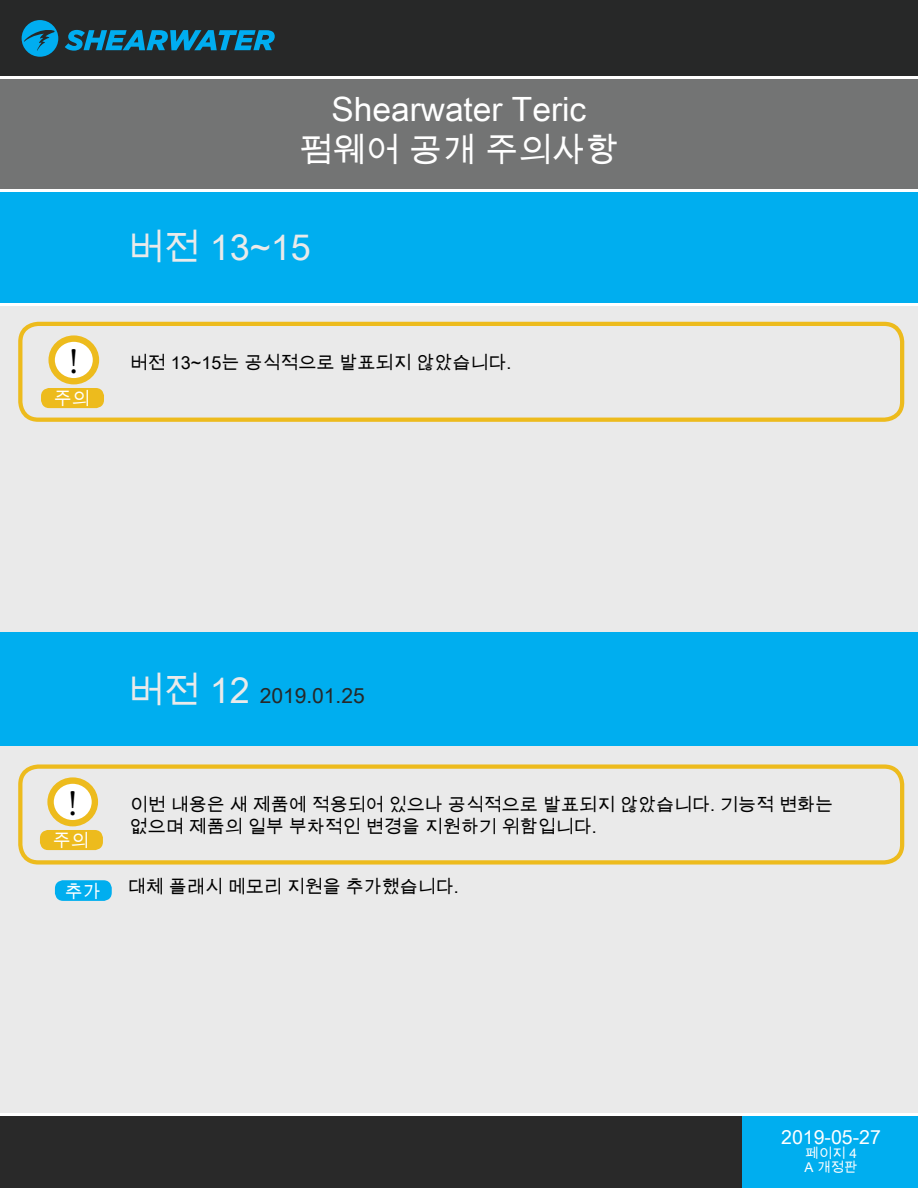
<style>
.page{position:relative;width:918px;height:1188px;background:#fff}
.page>*{position:absolute;margin:0;border:0;box-sizing:border-box;transform-origin:0 0}
.t1{font:36px "Arial Unicode MS";color:#eaeaea}
.t2{font:36px "Minion Pro";color:#000}
.t3{font:33.45px/40.2px "Arial Unicode MS";color:#fff;text-align:center}
.t4{font:21px "Arial Unicode MS";color:#272828}
.t5{font:19.5px "Arial Unicode MS";color:#fff}
.t6{font:18px/21.6px "Arial Unicode MS";color:#000}
.t7{font:18px "Arial Unicode MS";color:#fff}
.t8{font:13.5px "Arial Unicode MS";color:#fff}
.s1{font-size:36px;color:#eaeaea}
</style>
<div class="page">
<div style="left:0;top:0;width:918px;height:77px;background:#272828"></div>
<div style="left:0;top:1114px;width:918px;height:74px;background:#292929"></div>
<div style="left:0;top:305px;width:918px;height:809px;background:#eaeaea"></div>
<svg style="left:65px;top:30px;width:210px;height:21px"></svg>
<svg style="left:22px;top:20px;width:36px;height:37px"></svg>
<div style="left:0;top:191px;width:918px;height:114px;background:#00aeef"></div>
<div style="left:0;top:77px;width:918px;height:114px;background:#737474"></div>
<div style="left:742px;top:1114px;width:176px;height:74px;background:#00aeef"></div>
<hr style="left:0;top:76px;width:918px;height:3px;background:#fff">
<hr style="left:0;top:189px;width:918px;height:3px;background:#fff">
<hr style="left:0;top:303px;width:918px;height:3px;background:#fff">
<hr style="left:0;top:1113px;width:918px;height:3px;background:#fff">
<div style="left:56px;top:881px;width:55px;height:19px;background:#00aeef;border-radius:8px"></div>
<div style="left:55px;top:880px;width:57px;height:21px;border:2px solid #00aeef;border-radius:8px"></div>
<div style="left:18px;top:322px;width:886px;height:100px;border:4px solid #edbb1d;border-radius:18px"></div>
<div style="left:18px;top:764px;width:886px;height:101px;border:4px solid #edbb1d;border-radius:18px"></div>
<div style="left:0;top:632px;width:918px;height:114px;background:#00aeef"></div>
<svg style="left:52px;top:339px;width:44px;height:42px"></svg>
<div style="left:48px;top:335px;width:51px;height:49px;border:6px solid #edbb1d;border-radius:50%"></div>
<div style="left:42px;top:389px;width:61px;height:18px;background:#edbb1d;border-radius:8px"></div>
<div style="left:41px;top:388px;width:63px;height:20px;border:2px solid #edbb1d;border-radius:8px"></div>
<svg style="left:51px;top:781px;width:44px;height:42px"></svg>
<div style="left:47px;top:777px;width:51px;height:49px;border:6px solid #edbb1d;border-radius:50%"></div>
<div style="left:41px;top:831px;width:61px;height:18px;background:#edbb1d;border-radius:8px"></div>
<div style="left:40px;top:830px;width:63px;height:20px;border:2px solid #edbb1d;border-radius:8px"></div>
<h2 class="t3" style="left:299px;top:89px;width:321px">Shearwater Teric 펌웨어 공개 주의사항</h2>
<h1 class="t2" style="left:69px;top:337px;width:11px">!</h1>
<p class="t7" style="left:54px;top:386px;width:37px">주의</p>
<h1 class="t1" style="left:128px;top:221px;width:185px">버전 13~15</h1>
<p class="t6" style="left:130px;top:351px;width:383px">버전 13~15는 공식적으로 발표되지 않았습니다.</p>
<h1 class="t2" style="left:68px;top:779px;width:11px">!</h1>
<p class="t7" style="left:53px;top:828px;width:37px">주의</p>
<p class="t4" style="left:128px;top:680px;width:239px"><span class="s1">버전 12</span> 2019.01.25</p>
<p class="t6" style="left:130px;top:794px;width:705px">이번 내용은 새 제품에 적용되어 있으나 공식적으로 발표되지 않았습니다. 기능적 변화는 없으며 제품의 일부 부차적인 변경을 지원하기 위함입니다.</p>
<p class="t7" style="left:65px;top:878px;width:37px">추가</p>
<p class="t6" style="left:128px;top:876px;width:333px">대체 플래시 메모리 지원을 추가했습니다.</p>
<p class="t5" style="left:781px;top:1123px;width:101px">2019-05-27</p>
<p class="t8" style="left:804px;top:1158px;width:55px">A 개정판</p>
<p class="t8" style="left:805px;top:1144px;width:53px">페이지 4</p>
</div>
